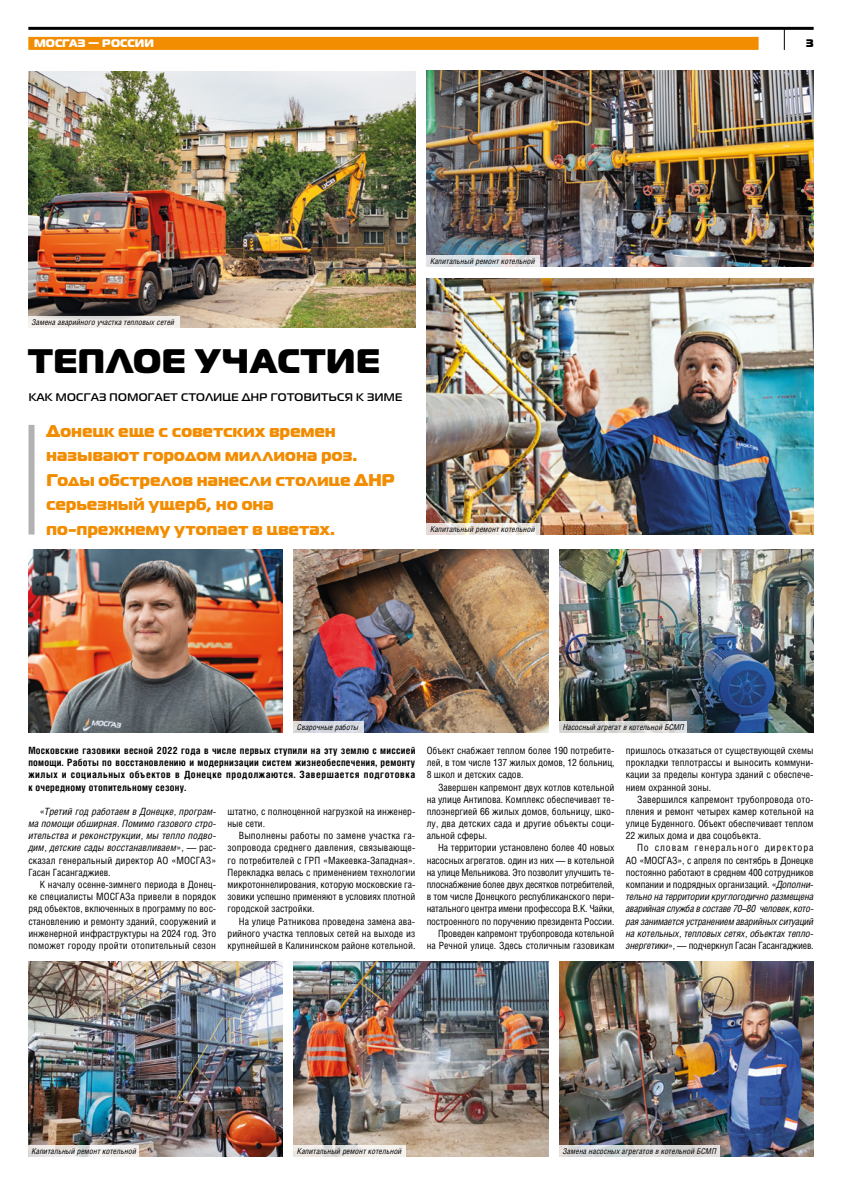
<style>
.page{position:relative;width:842px;height:1191px;background:#fff}
.page>*{position:absolute;margin:0;border:0;box-sizing:border-box;transform-origin:0 0}
.t1{font:34px "Magistral Black C";letter-spacing:.03em;color:#000}
.t2{font:900 17px/24.4px "Magistral";letter-spacing:.025em;color:#f28c00}
.t3{font:700 11px "Magistral";letter-spacing:.035em;color:#000}
.t4{font:900 11px "Magistral";letter-spacing:.015em;color:#fff}
.t5{font:900 11px "Magistral";color:#000}
.t6{font:10px/12.2px "Helios Cond";letter-spacing:-.005em;color:#000;text-align:justify}
.t7{font:italic 10px/12.2px "Helios Cond";letter-spacing:-.005em;color:#000;text-align:justify}
.t8{font:700 10px/12.2px "Helios Cond";letter-spacing:.025em;color:#000;text-align:justify}
.t9{font:italic 8px "Helios Cond";letter-spacing:.01em;color:#000}
.s1{font-style:normal}
</style>
<div class="page">
<div style="left:28px;top:37px;width:731px;height:13px;background:#f28c00"></div>
<hr style="left:28px;top:27px;width:786px;height:3px;background:#000">
<svg style="left:784px;top:30px;width:1px;height:20px"></svg>
<div style="left:29px;top:425px;width:6px;height:109px;background:#b3b2b2"></div>
<img style="left:28px;top:550px;width:254px;height:182px">
<img style="left:559px;top:549px;width:255px;height:183px">
<img style="left:294px;top:550px;width:254px;height:182px">
<img style="left:28px;top:71px;width:387px;height:256px">
<img style="left:427px;top:279px;width:387px;height:255px">
<img style="left:427px;top:71px;width:386px;height:195px">
<img style="left:28px;top:961px;width:255px;height:195px">
<img style="left:294px;top:961px;width:254px;height:195px">
<img style="left:559px;top:961px;width:255px;height:195px">
<svg style="left:28px;top:316px;width:152px;height:12px;fill:#f2eeeb"></svg>
<svg style="left:559px;top:720px;width:128px;height:12px;fill:#d7d6d4"></svg>
<svg style="left:559px;top:1144px;width:161px;height:12px;fill:#d7d8d7"></svg>
<svg style="left:293px;top:720px;width:71px;height:12px"></svg>
<svg style="left:426px;top:523px;width:114px;height:12px"></svg>
<svg style="left:426px;top:255px;width:114px;height:12px"></svg>
<svg style="left:28px;top:1144px;width:111px;height:12px"></svg>
<svg style="left:293px;top:1144px;width:112px;height:12px"></svg>
<p class="t4" style="left:34px;top:35px;width:121px">МОСГАЗ — РОССИИ</p>
<p class="t5" style="left:806px;top:35px;width:9px">3</p>
<p class="t9" style="left:32px;top:317px;width:144px">Замена аварийного участка тепловых сетей</p>
<h1 class="t1" style="left:28px;top:339px;width:353px">ТЕПЛОЕ УЧАСТИЕ</h1>
<p class="t3" style="left:29px;top:389px;width:375px">КАК МОСГАЗ ПОМОГАЕТ СТОЛИЦЕ ДНР ГОТОВИТЬСЯ К ЗИМЕ</p>
<h2 class="t2" style="left:47px;top:419px;width:350px">Донецк еще с советских времен называют городом миллиона роз.<br>Годы обстрелов нанесли столице ДНР серьезный ущерб, но она по-прежнему утопает в цветах.</h2>
<p class="t9" style="left:430px;top:256px;width:106px">Капитальный ремонт котельной</p>
<p class="t9" style="left:430px;top:524px;width:106px">Капитальный ремонт котельной</p>
<p class="t9" style="left:297px;top:722px;width:63px">Сварочные работы</p>
<p class="t8" style="left:28px;top:744px;width:389px">Московские газовики весной 2022 года в числе первых ступили на эту землю с миссией помощи. Работы по восстановлению и модернизации систем жизнеобеспечения, ремонту жилых и социальных объектов в Донецке продолжаются. Завершается подготовка к -очередному отопительному сезону.</p>
<p class="t7" style="left:28px;top:805px;width:189px;text-indent:11px"><span class="s1">«</span>Третий год работаем в Донецке, програм&shy;ма помощи обширная. Помимо газового стро&shy;ительства и реконструкции, мы тепло подво&shy;дим, детские сады восстанавливаем<span class="s1">», — рас&shy;сказал генеральный директор АО «МОСГАЗ» Гасан Гасангаджиев.</span></p>
<p class="t6" style="left:28px;top:878px;width:189px;text-indent:11px">К началу осенне-зимнего периода в Донец&shy;ке специалисты МОСГАЗа привели в порядок ряд объектов, включенных в программу по вос&shy;становлению и ремонту зданий, сооружений и инженерной инфраструктуры на 2024 год. Это поможет городу пройти отопительный сезон</p>
<p class="t6" style="left:227px;top:805px;width:189px">штатно, с полноценной нагрузкой на инженер&shy;ные сети.</p>
<p class="t6" style="left:227px;top:829px;width:189px;text-indent:11px">Выполнены работы по замене участка га&shy;зопровода среднего давления, связывающе&shy;го потребителей с ГРП «Макеевка-Западная».<br>Перекладка велась с применением технологии микротоннелирования, которую московские га&shy;зовики успешно применяют в условиях плотной городской застройки.</p>
<p class="t6" style="left:227px;top:914px;width:189px;text-indent:11px">На улице Ратникова проведена замена ава&shy;рийного участка тепловых сетей на выходе из крупнейшей в Калининском районе котельной.</p>
<p class="t9" style="left:563px;top:722px;width:123px">Насосный агрегат в котельной БСМП</p>
<p class="t6" style="left:427px;top:744px;width:189px">Объект снабжает теплом более 190 потребите&shy;лей, в том числе 137 жилых домов, 12 больниц, 8 школ и детских садов.</p>
<p class="t6" style="left:427px;top:780px;width:189px;text-indent:11px">Завершен капремонт двух котлов котельной на улице Антипова. Комплекс обеспечивает те&shy;плоэнергией 66 жилых домов, больницу, шко&shy;лу, два детских сада и другие объекты соци&shy;альной сферы.</p>
<p class="t6" style="left:427px;top:841px;width:189px;text-align:right">На территории установлено более 40 новых насосных агрегатов. один из них — в котельной на улице Мельникова. Это позволит улучшить те&shy;плоснабжение более двух десятков потребителей, в том числе Донецкого республиканского пери&shy;натального центра имени профессора В.К. Чайки, построенного по поручению президента России.<br>Проведен капремонт трубопровода котельной на Речной улице. Здесь столичным газовикам</p>
<p class="t6" style="left:626px;top:744px;width:189px">пришлось отказаться от существующей схемы прокладки теплотрассы и выносить коммуни&shy;кации за пределы контура зданий с обеспече&shy;нием охранной зоны.</p>
<p class="t6" style="left:626px;top:793px;width:189px;text-indent:11px">Завершился капремонт трубопровода ото&shy;пления и ремонт четырех камер котельной на улице Буденного. Объект обеспечивает теплом 22 жилых дома и два соцобъекта.</p>
<p class="t7" style="left:626px;top:841px;width:189px;text-indent:11px"><span class="s1">По словам генерального директора АО «МОСГАЗ», с апреля по сентябрь в Донецке постоянно работают в среднем 400 сотрудников компании и подрядных организаций. «</span>Дополни&shy;тельно на территории круглогодично размещена аварийная служба в составе 70–80 человек, кото&shy;рая занимается устранением аварийных ситуаций на котельных, тепловых сетях, объектах тепло&shy;энергетики<span class="s1">», — подчеркнул Гасан Гасангаджиев.</span></p>
<p class="t9" style="left:32px;top:1145px;width:106px">Капитальный ремонт котельной</p>
<p class="t9" style="left:297px;top:1145px;width:106px">Капитальный ремонт котельной</p>
<p class="t9" style="left:563px;top:1145px;width:155px">Замена насосных агрегатов в котельной БСМП</p>
</div>
